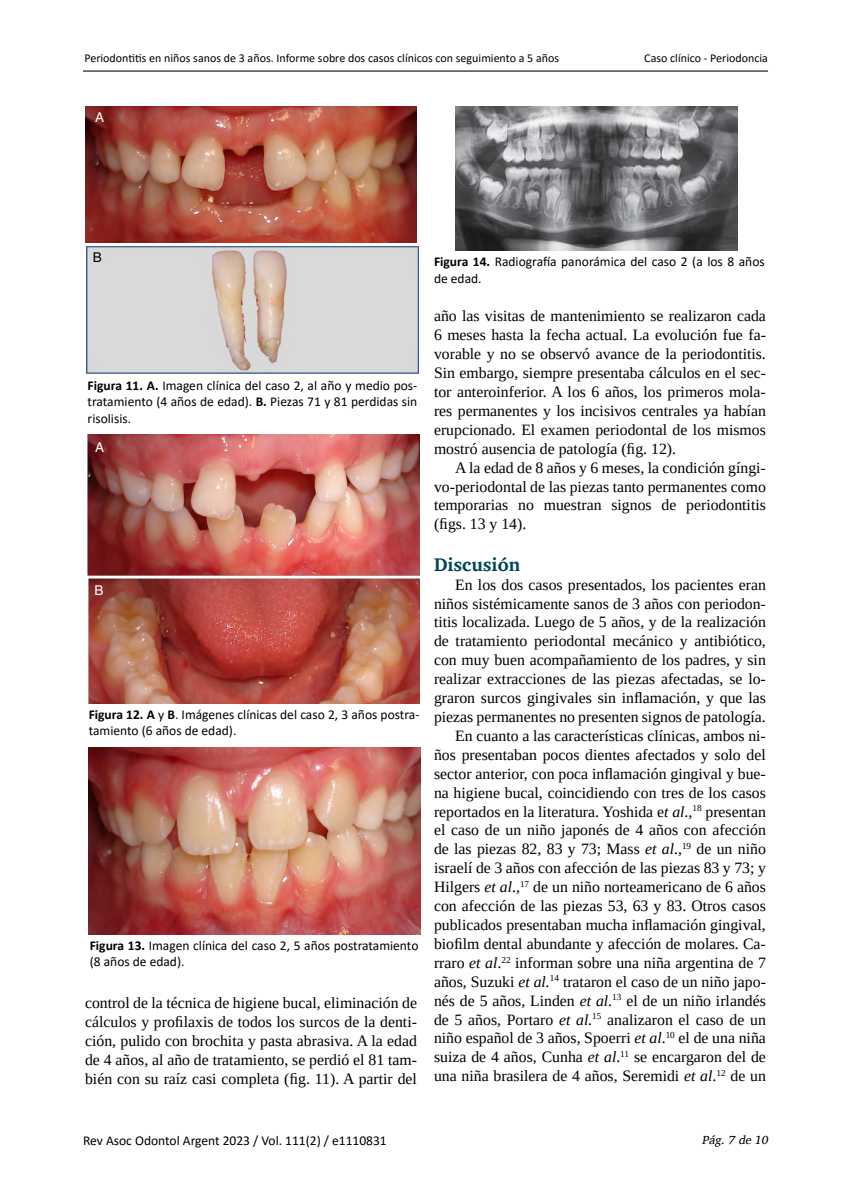
<style>
.page{position:relative;width:851px;height:1191px;background:#fff}
.page>*{position:absolute;margin:0;border:0;box-sizing:border-box;transform-origin:0 0}
.t1{font:700 18.75px "Charis SIL";color:#00435a}
.t2{font:15.75px/18.9px "Liberation Serif";color:#000;text-align:justify}
.t3{font:13.5px/16.2px "Calibri";color:#000}
.t4{font:13.5px "Helvetica LT Std";color:#fff}
.t5{font:13.5px "Helvetica LT Std";color:#000}
.t6{font:12px "Calibri";color:#000}
.t7{font:italic 12px "Charis SIL";color:#000}
.s1{font-weight:700}
.s2{font-style:italic}
</style>
<div class="page">
<hr style="left:83px;top:71px;width:684px;height:1px;background:#000">
<img style="left:455px;top:106px;width:282px;height:145px">
<img style="left:87px;top:434px;width:332px;height:270px">
<img style="left:89px;top:747px;width:331px;height:188px">
<img style="left:85px;top:106px;width:332px;height:136px">
<img style="left:86px;top:246px;width:332px;height:127px">
<p class="t6" style="left:84px;top:50px;width:476px">Periodontitis en niños sanos de 3 años. Informe sobre dos casos clínicos con seguimiento a 5 años</p>
<p class="t6" style="left:644px;top:50px;width:125px">Caso clínico - Periodoncia</p>
<p class="t4" style="left:95px;top:109px;width:11px">A</p>
<p class="t5" style="left:93px;top:249px;width:11px">B</p>
<p class="t3" style="left:88px;top:377px;width:331px;text-align:justify"><span class="s1">Figura 11. A.</span> Imagen clínica del caso 2, al año y medio pos&shy;tratamiento (4 años de edad). <span class="s1">B.</span> Piezas 71 y 81 perdidas sin risolisis.</p>
<p class="t4" style="left:95px;top:439px;width:11px">A</p>
<p class="t4" style="left:94px;top:582px;width:11px">B</p>
<p class="t3" style="left:89px;top:706px;width:332px"><span class="s1">Figura 12. A</span> y <span class="s1">B</span>. Imágenes clínicas del caso 2, 3 años postra&shy;tamiento (6 años de edad).</p>
<p class="t3" style="left:90px;top:936px;width:330px"><span class="s1">Figura 13.</span> Imagen clínica del caso 2, 5 años postratamiento (8 años de edad).</p>
<p class="t2" style="left:85px;top:993px;width:333px">control de la técnica de higiene bucal, eliminación de cálculos y profilaxis de todos los surcos de la denti&shy;ción, pulido con brochita y pasta abrasiva. A la edad de 4 años, al año de tratamiento, se perdió el 81 tam&shy;bién con su raíz casi completa (fig. 11). A partir del</p>
<p class="t3" style="left:434px;top:253px;width:332px"><span class="s1">Figura 14.</span> Radiografía panorámica del caso 2 (a los 8 años de edad.</p>
<p class="t2" style="left:434px;top:306px;width:333px">año las visitas de mantenimiento se realizaron cada 6 meses hasta la fecha actual. La evolución fue fa&shy;vorable y no se observó avance de la periodontitis.<br>Sin embargo, siempre presentaba cálculos en el sec&shy;tor anteroinferior. A los 6 años, los primeros mola&shy;res permanentes y los incisivos centrales ya habían erupcionado. El examen periodontal de los mismos mostró ausencia de patología (fig. 12).</p>
<p class="t2" style="left:434px;top:458px;width:333px;text-indent:21px">A la edad de 8 años y 6 meses, la condición gíngi&shy;vo-periodontal de las piezas tanto permanentes como temporarias no muestran signos de periodontitis (figs. 13 y 14).</p>
<p class="t1" style="left:434px;top:553px;width:88px">Discusión</p>
<p class="t2" style="left:434px;top:575px;width:333px;text-align:right">En los dos casos presentados, los pacientes eran niños sistémicamente sanos de 3 años con periodon&shy;titis localizada. Luego de 5 años, y de la realización de tratamiento periodontal mecánico y antibiótico, con muy buen acompañamiento de los padres, y sin realizar extracciones de las piezas afectadas, se lo&shy;graron surcos gingivales sin inflamación, y que las piezas permanentes no presenten signos de patología.<br>En cuanto a las características clínicas, ambos ni&shy;ños presentaban pocos dientes afectados y solo del sector anterior, con poca inflamación gingival y bue&shy;na higiene bucal, coincidiendo con tres de los casos reportados en la literatura. Yoshida e<span class="s2">t al</span>.,<sup>18</sup> presentan el caso de un niño japonés de 4 años con afección de las piezas 82, 83 y 73; Mass <span class="s2">et al</span>.,<sup>19</sup> de un niño israelí de 3 años con afección de las piezas 83 y 73; y Hilgers <span class="s2">et al</span>.,<sup>17</sup> de un niño norteamericano de 6 años con afección de las piezas 53, 63 y 83. Otros casos publicados presentaban mucha inflamación gingival, biofilm dental abundante y afección de molares. Ca&shy;rraro <span class="s2">et al</span>.<sup>22</sup> informan sobre una niña argentina de 7 años, Suzuki <span class="s2">et al.</span><sup>14</sup> trataron el caso de un niño japo&shy;nés de 5 años, Linden <span class="s2">et al</span>.<sup>13</sup> el de un niño irlandés de 5 años, Portaro <span class="s2">et al.</span><sup>15</sup> analizaron el caso de un niño español de 3 años, Spoerri <span class="s2">et al</span>.<sup>10</sup> el de una niña suiza de 4 años, Cunha <span class="s2">et al</span>.<sup>11</sup> se encargaron del de una niña brasilera de 4 años, Seremidi <span class="s2">et al</span>.<sup>12</sup> de un</p>
<p class="t3" style="left:83px;top:1132px;width:305px">Rev Asoc Odontol Argent 2023 / Vol. 111(2) / e1110831</p>
<p class="t7" style="left:701px;top:1133px;width:71px">Pág.7de10</p>
</div>
